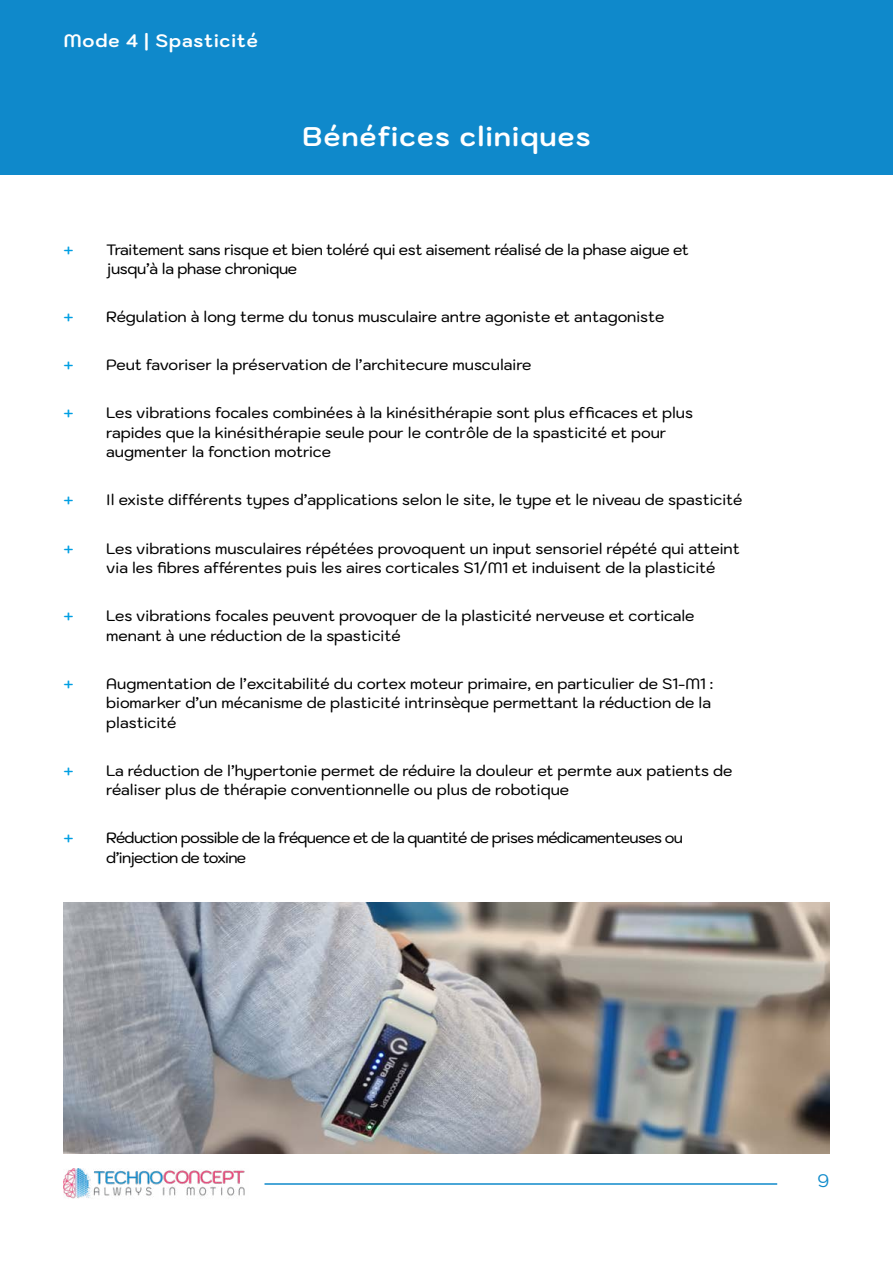
<style>
.page{position:relative;width:893px;height:1263px;background:#fff}
.page>*{position:absolute;margin:0;border:0;box-sizing:border-box;transform-origin:0 0}
.t1{font:700 27px "Kodchasan";letter-spacing:.05em;color:#fff}
.t2{font:18.15px "Kodchasan";color:#0e8acb}
.t3{font:700 18px "Kodchasan";letter-spacing:.05em;color:#fff}
.t4{font:500 18px "Kodchasan";color:#009fe3}
.t5{font:500 15px/19.5px "Kodchasan";color:#000}
.t6{font:500 15px/19.5px "Kodchasan";letter-spacing:-.02em;color:#000}
.t7{font:500 15px/19.5px "Kodchasan";letter-spacing:-.04em;color:#000}
</style>
<div class="page">
<img style="left:64px;top:1169px;width:181px;height:30px">
<hr style="left:264px;top:1183px;width:513px;height:2px;background:#0f89cb">
<div style="left:0;top:0;width:893px;height:174px;background:#0f89cb"></div>
<img style="left:64px;top:903px;width:765px;height:250px">
<p class="t3" style="left:64px;top:30px;width:196px">Mode 4 | Spasticité</p>
<h1 class="t1" style="left:303px;top:120px;width:289px">Bénéfices cliniques</h1>
<p class="t4" style="left:64px;top:238px;width:11px">+</p>
<p class="t6" style="left:106px;top:240px;width:584px">Traitement sans risque et bien toléré qui est aisement réalisé de la phase aigue et jusqu’à la phase chronique</p>
<p class="t4" style="left:64px;top:305px;width:11px">+</p>
<p class="t5" style="left:106px;top:307px;width:560px">Régulation à long terme du tonus musculaire antre agoniste et antagoniste</p>
<p class="t4" style="left:64px;top:354px;width:11px">+</p>
<p class="t5" style="left:106px;top:355px;width:427px">Peut favoriser la préservation de l’architecure musculaire</p>
<p class="t4" style="left:64px;top:402px;width:11px">+</p>
<p class="t5" style="left:106px;top:403px;width:588px">Les vibrations focales combinées à la kinésithérapie sont plus efficaces et plus rapides que la kinésithérapie seule pour le contrôle de la spasticité et pour augmenter la fonction motrice</p>
<p class="t4" style="left:64px;top:489px;width:11px">+</p>
<p class="t5" style="left:106px;top:490px;width:638px">Il existe différents types d’applications selon le site, le type et le niveau de spasticité</p>
<p class="t4" style="left:64px;top:537px;width:11px">+</p>
<p class="t5" style="left:106px;top:539px;width:635px">Les vibrations musculaires répétées provoquent un input sensoriel répété qui atteint via les fibres afférentes puis les aires corticales S1/M1 et induisent de la plasticité</p>
<p class="t4" style="left:64px;top:604px;width:11px">+</p>
<p class="t5" style="left:106px;top:606px;width:590px">Les vibrations focales peuvent provoquer de la plasticité nerveuse et corticale menant à une réduction de la spasticité</p>
<p class="t4" style="left:64px;top:672px;width:11px">+</p>
<p class="t5" style="left:106px;top:674px;width:608px">Augmentation de l’excitabilité du cortex moteur primaire, en particulier de S1-M1 : biomarker d’un mécanisme de plasticité intrinsèque permettant la réduction de la plasticité</p>
<p class="t4" style="left:64px;top:759px;width:11px">+</p>
<p class="t5" style="left:106px;top:761px;width:627px">La réduction de l’hypertonie permet de réduire la douleur et permte aux patients de réaliser plus de thérapie conventionnelle ou plus de robotique</p>
<p class="t4" style="left:64px;top:826px;width:11px">+</p>
<p class="t7" style="left:106px;top:828px;width:578px">Réduction possible de la fréquence et de la quantité de prises médicamenteuses ou d’injection de toxine</p>
<p class="t2" style="left:817px;top:1170px;width:13px">9</p>
</div>
